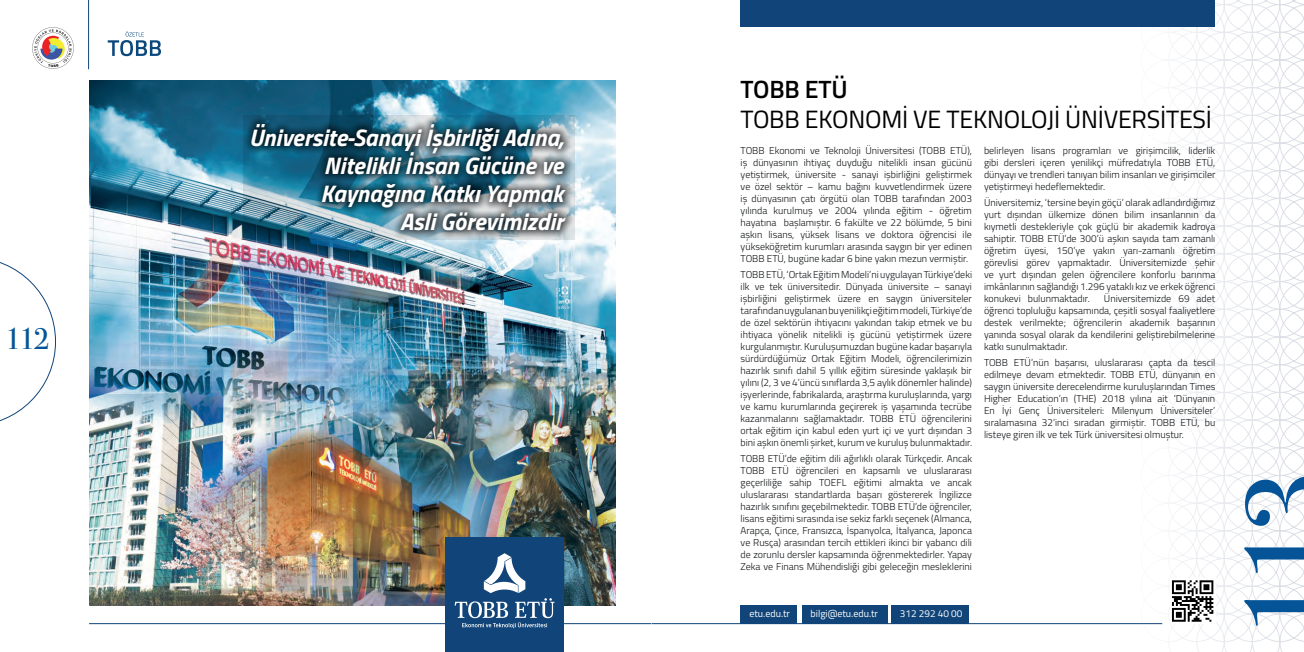
<style>
.page{position:relative;width:1304px;height:652px;background:#fff}
.page>*{position:absolute;margin:0;border:0;box-sizing:border-box;transform-origin:0 0}
.t1{font:124.3px "Bodoni Svty Two ITCTT Book";color:#055498}
.t2{font:30px "Bodoni Svty Two ITCTT Book";color:#055498}
.t3{font:25px "Titillium Web";letter-spacing:-.01em;color:#000}
.t4{font:600 25px "Titillium Web";letter-spacing:-.01em;color:#000}
.t5{font:italic 700 24px/28px "Titillium Web";color:#fff;text-align:right}
.t6{font:300 10px/12px "Titillium Web";color:#111416;text-align:justify}
.t7{font:10px "Titillium Web";color:#fff}
</style>
<div class="page">
<svg style="left:32px;top:27px;width:42px;height:42px"></svg>
<hr style="left:88px;top:0;width:1px;height:69px;background:#114579">
<svg style="left:0;top:262px;width:56px;height:160px"></svg>
<div style="left:741px;top:0;width:474px;height:27px;background:#114579"></div>
<svg style="left:1141px;top:310px;width:163px;height:342px"></svg>
<svg style="left:1171px;top:0;width:133px;height:310px"></svg>
<hr style="left:89px;top:623px;width:562px;height:1px;background:#114579">
<hr style="left:652px;top:623px;width:510px;height:1px;background:#114579">
<svg style="left:108px;top:31px;width:53px;height:25px"></svg>
<img style="left:89px;top:81px;width:527px;height:524px">
<div style="left:445px;top:538px;width:118px;height:114px;background:#114579"></div>
<img style="left:243px;top:115px;width:331px;height:125px">
<div style="left:741px;top:605px;width:56px;height:19px;background:#114579"></div>
<div style="left:802px;top:605px;width:85px;height:19px;background:#114579"></div>
<div style="left:891px;top:605px;width:77px;height:19px;background:#114579"></div>
<div style="left:1170px;top:578px;width:45px;height:46px;background:#fff"></div>
<svg style="left:1172px;top:580px;width:41px;height:42px"></svg>
<svg style="left:455px;top:553px;width:100px;height:75px"></svg>
<h2 class="t2" style="left:5px;top:321px;width:46px">112</h2>
<h3 class="t5" style="left:249px;top:122px;width:316px">Üniversite-Sanayi İșbirliği Adına,<br>Nitelikli İnsan Gücüne ve<br>Kaynağına Katkı Yapmak<br>Asli Görevimizdir</h3>
<h3 class="t4" style="left:741px;top:71px;width:108px">TOBB ETÜ</h3>
<h3 class="t3" style="left:741px;top:101px;width:473px">TOBB EKONOMİ VE TEKNOLOJİ ÜNİVERSİTESİ</h3>
<p class="t6" style="left:741px;top:144px;width:233px">TOBB Ekonomi ve Teknoloji Üniversitesi (TOBB ETÜ), iș dünyasının ihtiyaç duyduğu nitelikli insan gücünü yetiștirmek, üniversite - sanayi ișbirliğini geliștirmek ve özel sektör – kamu bağını kuvvetlendirmek üzere iș dünyasının çatı örgütü olan TOBB tarafından 2003 yılında kurulmuș ve 2004 yılında eğitim - öğretim hayatına bașlamıștır. 6 fakülte ve 22 bölümde, 5 bini așkın lisans, yüksek lisans ve doktora öğrencisi ile yükseköğretim kurumları arasında saygın bir yer edinen TOBB ETÜ, bugüne kadar 6 bine yakın mezun vermiștir.</p>
<p class="t6" style="left:741px;top:268px;width:233px">TOBB ETÜ, ‘Ortak Eğitim Modeli’ni uygulayan Türkiye’deki ilk ve tek üniversitedir. Dünyada üniversite – sanayi ișbirliğini geliștirmek üzere en saygın üniversiteler tarafındanuygulananbu yenilikçi eğitim modeli, Türkiye’de de özel sektörün ihtiyacını yakından takip etmek ve bu ihtiyaca yönelik nitelikli iș gücünü yetiștirmek üzere kurgulanmıștır. Kurulușumuzdan bugüne kadar bașarıyla sürdürdüğümüz Ortak Eğitim Modeli, öğrencilerimizin hazırlık sınıfı dahil 5 yıllık eğitim süresinde yaklașık bir yılını (2, 3 ve 4’üncü sınıflarda 3,5 aylık dönemler halinde) ișyerlerinde, fabrikalarda, araștırma kurulușlarında, yargı ve kamu kurumlarında geçirerek iș yașamında tecrübe kazanmalarını sağlamaktadır. TOBB ETÜ öğrencilerini ortak eğitim için kabul eden yurt içi ve yurt dıșından 3 bini așkın önemli șirket, kurum ve kuruluș bulunmaktadır.</p>
<p class="t6" style="left:741px;top:452px;width:233px">TOBB ETÜ’de eğitim dili ağırlıklı olarak Türkçedir. Ancak TOBB ETÜ öğrencileri en kapsamlı ve uluslararası geçerliliğe sahip TOEFL eğitimi almakta ve ancak uluslararası standartlarda bașarı göstererek İngilizce hazırlık sınıfını geçebilmektedir. TOBB ETÜ’de öğrenciler, lisans eğitimi sırasında ise sekiz farklı seçenek (Almanca, Arapça, Çince, Fransızca, İspanyolca, İtalyanca, Japonca ve Rusça) arasından tercih ettikleri ikinci bir yabancı dili de zorunlu dersler kapsamında öğrenmektedirler. Yapay Zeka ve Finans Mühendisliği gibi geleceğin mesleklerini</p>
<p class="t6" style="left:984px;top:144px;width:233px">belirleyen lisans programları ve girișimcilik, liderlik gibi dersleri içeren yenilikçi müfredatıyla TOBB ETÜ, dünyayı ve trendleri tanıyan bilim insanları ve girișimciler yetiștirmeyi hedeflemektedir.</p>
<p class="t6" style="left:984px;top:196px;width:233px">Üniversitemiz, ‘tersine beyin göçü’ olarak adlandırdığımız yurt dıșından ülkemize dönen bilim insanlarının da kıymetli destekleriyle çok güçlü bir akademik kadroya sahiptir. TOBB ETÜ’de 300’ü așkın sayıda tam zamanlı öğretim üyesi, 150’ye yakın yarı-zamanlı öğretim görevlisi görev yapmaktadır. Üniversitemizde șehir ve yurt dıșından gelen öğrencilere konforlu barınma imkânlarının sağlandığı 1.296 yataklı kız ve erkek öğrenci konukevi bulunmaktadır.</p>
<p class="t6" style="left:984px;top:292px;width:233px;text-indent:120px">Üniversitemizde 69 adet öğrenci topluluğu kapsamında, çeșitli sosyal faaliyetlere destek verilmekte; öğrencilerin akademik bașarının yanında sosyal olarak da kendilerini geliștirebilmelerine katkı sunulmaktadır.</p>
<p class="t6" style="left:984px;top:356px;width:233px">TOBB ETÜ’nün bașarısı, uluslararası çapta da tescil edilmeye devam etmektedir. TOBB ETÜ, dünyanın en saygın üniversite derecelendirme kurulușlarından Times Higher Education’ın (THE) 2018 yılına ait ‘Dünyanın En İyi Genç Üniversiteleri: Milenyum Üniversiteler’ sıralamasına 32’inci sıradan girmiștir. TOBB ETÜ, bu listeye giren ilk ve tek Türk üniversitesi olmuștur.</p>
<p class="t7" style="left:749px;top:607px;width:42px">etu.edu.tr</p>
<p class="t7" style="left:811px;top:607px;width:69px">bilgi@etu.edu.tr</p>
<p class="t7" style="left:900px;top:607px;width:64px">312 292 40 00</p>
<h1 class="t1" style="left:1216px;top:641px;width:173px;rotate:-90deg">113</h1>
</div>
